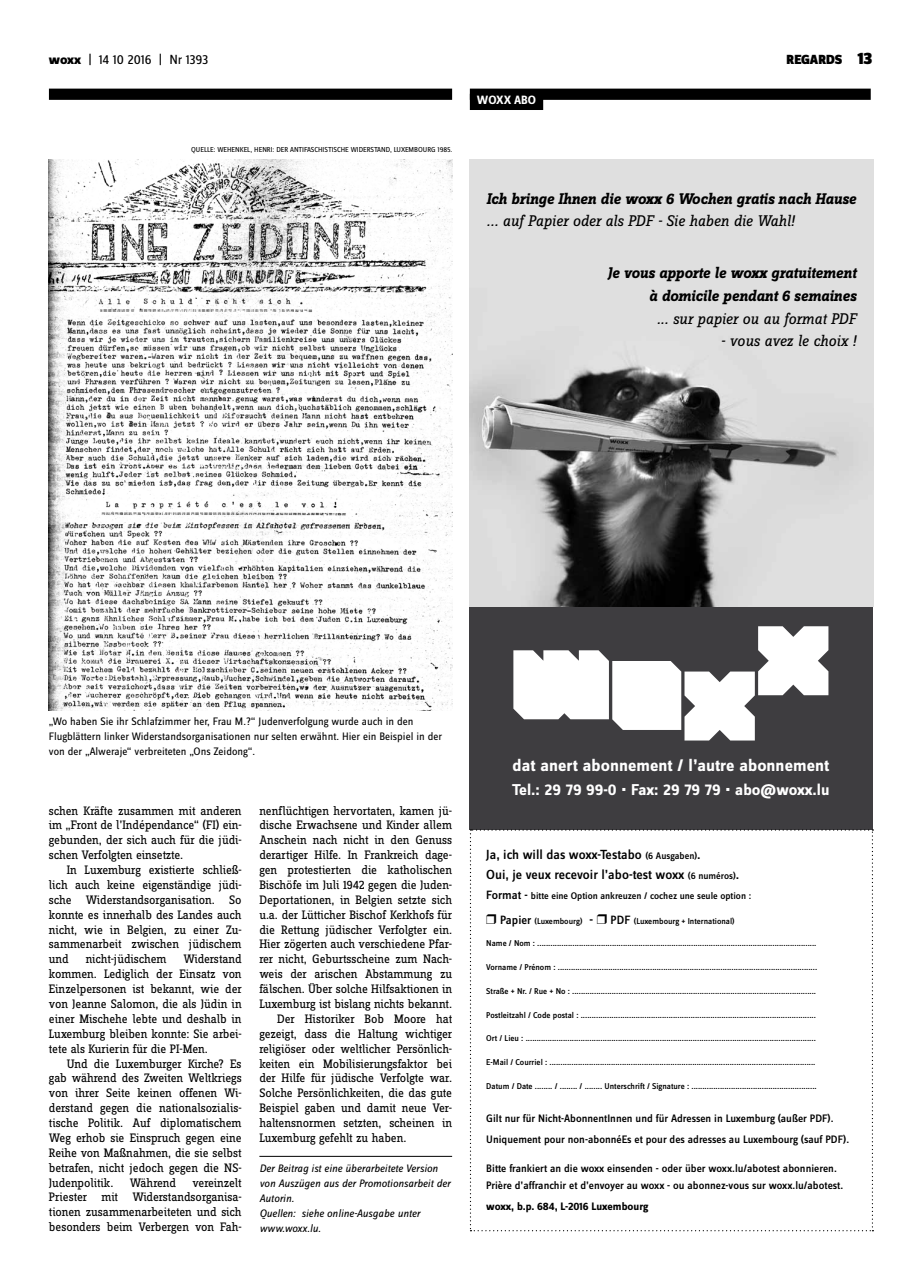
<style>
.page{position:relative;width:922px;height:1276px;background:#fff}
.page>*{position:absolute;margin:0;border:0;box-sizing:border-box;transform-origin:0 0}
.t1{font:700 17.5px "Zine Sans Dis";color:#fff}
.t2{font:700 16.38px "Zine Sans Dis";color:#fff}
.t3{font:italic 700 16.12px/22.5px "Zine Slab Dis";letter-spacing:-.01em;color:#000;text-align:right}
.t4{font:italic 16.12px "Zine Slab Dis";letter-spacing:-.01em;color:#000}
.t5{font:500 13.75px/20px "Zine Sans Dis";color:#000}
.t6{font:13.75px "Zine Sans Dis";letter-spacing:-.01em;color:#000}
.t7{font:900 13.75px "Zine Sans Dis";letter-spacing:-.01em;color:#000}
.t8{font:12.75px/14.9px "Zine Slab Dis";letter-spacing:-.01em;color:#000;text-align:justify}
.t9{font:700 12.5px "Zine Sans Dis";color:#fff}
.t10{font:500 11.25px/21.2px "Zine Sans Dis";color:#000}
.t11{font:11.25px/14.9px "Zine Sans Dis";color:#000}
.t12{font:italic 11.25px/15px "Zine Sans Dis";color:#000}
.t13{font:700 11.25px "Zine Sans Dis";color:#000}
.t14{font:500 10px "Zine Sans Dis";color:#000}
.t15{font:500 8.75px "Zine Sans Dis";color:#000}
.t16{font:7.5px "Zine Sans Dis";letter-spacing:-.01em;color:#000}
.s1{font-weight:800}
.s2{font-size:17.5px}
.s3{font-size:10px}
.s4{font-size:12.5px}
.s5{font-size:13.75px}
</style>
<div class="page">
<hr style="left:259px;top:1156px;width:193px;height:1px;background:#000">
<img style="left:49px;top:159px;width:403px;height:551px">
<div style="left:469px;top:606px;width:403px;height:223px;background:#3e3d40"></div>
<svg style="left:469px;top:829px;width:404px;height:402px"></svg>
<svg style="left:513px;top:626px;width:315px;height:114px"></svg>
<img style="left:469px;top:159px;width:403px;height:447px">
<div style="left:469px;top:89px;width:401px;height:11px;background:#000"></div>
<div style="left:469px;top:94px;width:74px;height:16px;background:#000"></div>
<div style="left:49px;top:89px;width:403px;height:11px;background:#000"></div>
<p class="t6" style="left:49px;top:53px;width:161px"><span class="s1">woxx</span> | 14 10 2016 | Nr 1393</p>
<p class="t7" style="left:786px;top:52px;width:87px">REGARDS <span class="s2">13</span></p>
<p class="t16" style="left:191px;top:146px;width:46px">Quelle: Wehenke</p>
<p class="t16" style="left:247px;top:146px;width:12px">l, Henri</p>
<p class="t16" style="left:272px;top:146px;width:22px">: Der antifa</p>
<p class="t16" style="left:311px;top:146px;width:51px">schistische Wider</p>
<p class="t16" style="left:370px;top:146px;width:9px">stand</p>
<p class="t16" style="left:390px;top:146px;width:64px">, Luxembourg 1985.</p>
<p class="t9" style="left:477px;top:93px;width:61px">WOXX ABO</p>
<p class="t3" style="left:486px;top:187px;width:371px">Ich bringe Ihnen die woxx 6 Wochen gratis nach Hause</p>
<p class="t4" style="left:486px;top:212px;width:309px">... auf Papier oder als PDF - Sie haben die Wahl!</p>
<p class="t3" style="left:607px;top:262px;width:250px">Je vous apporte le woxx gratuitement à domicile pendant 6 semaines</p>
<p class="t4" style="left:656px;top:310px;width:201px">... sur papier ou au format PDF</p>
<p class="t4" style="left:720px;top:332px;width:137px">- vous avez le choix !</p>
<p class="t11" style="left:49px;top:714px;width:394px">„Wo haben Sie ihr Schlafzimmer her, Frau M .?“ Judenverfolgung wurde auch in den<br>Flugblättern linker Widerstandsorganisationen nur selten erwähnt. H ier ein Beispiel in der von der „Alweraje“ verbreiteten „Ons Zeidong“.</p>
<p class="t8" style="left:49px;top:803px;width:194px">schen Kräfte zusammen mit anderen im „Front de l’Indépendance“ (FI) ein&shy;gebunden, der sich auch für die jüdi&shy;schen Verfolgten einsetzte.</p>
<p class="t8" style="left:49px;top:863px;width:194px;text-indent:18px">In Luxemburg existierte schließ&shy;lich auch keine eigenständige jüdi&shy;sche Widerstandsorganisation. So konnte es innerhalb des Landes auch nicht, wie in Belgien, zu einer Zu&shy;sammenarbeit zwischen jüdischem und</p>
<p class="t8" style="left:49px;top:952px;width:194px;text-indent:134px">Widerstand kommen. Lediglich der Einsatz von Einzelpersonen ist bekannt, wie der von Jeanne Salomon, die als Jüdin in einer Mischehe lebte und deshalb in Luxemburg bleiben konnte: Sie arbei&shy;tete als Kurierin für die PI-Men.</p>
<p class="t8" style="left:49px;top:1056px;width:194px;text-indent:18px">Und die Luxemburger Kirche? Es gab während des Zweiten Weltkriegs von ihrer Seite keinen offenen Wi&shy;derstand gegen die nationalsozialis&shy;tische Politik. Auf diplomatischem Weg erhob sie Einspruch gegen eine Reihe von Maßnahmen, die sie selbst betrafen, nicht jedoch gegen die NS-Judenpolitik.</p>
<p class="t8" style="left:86px;top:952px;width:82px">nicht-jüdischem</p>
<p class="t8" style="left:49px;top:1175px;width:194px;text-indent:143px">vereinzelt Priester mit Widerstandsorganisa&shy;tionen zusammenarbeiteten und sich besonders beim Verbergen von Fah-</p>
<p class="t8" style="left:130px;top:1175px;width:48px">Während</p>
<p class="t8" style="left:259px;top:803px;width:194px">nenflüchtigen hervortaten, kamen jü-</p>
<p class="t8" style="left:259px;top:818px;width:194px">dische Erwachsene und Kinder allem</p>
<p class="t8" style="left:259px;top:833px;width:194px">Anschein nach nicht in den Genuss</p>
<p class="t8" style="left:259px;top:848px;width:194px">derartiger Hilfe. In Frankreich dage-</p>
<p class="t8" style="left:259px;top:863px;width:194px">gen protestierten die katholischen</p>
<p class="t8" style="left:259px;top:878px;width:194px">Bischöfe im Juli 1942 gegen die Juden-</p>
<p class="t8" style="left:259px;top:892px;width:194px">Deportationen, in Belgien setzte sich</p>
<p class="t8" style="left:259px;top:907px;width:194px">u.a. der Lütticher Bischof Kerkhofs für</p>
<p class="t8" style="left:259px;top:922px;width:194px">die Rettung jüdischer Verfolgter ein.</p>
<p class="t8" style="left:259px;top:937px;width:194px">Hier zögerten auch verschiedene Pfar-</p>
<p class="t8" style="left:259px;top:952px;width:194px">rer nicht, Geburtsscheine zum Nach-</p>
<p class="t8" style="left:259px;top:967px;width:194px">weis der arischen Abstammung zu</p>
<p class="t8" style="left:259px;top:982px;width:194px">fälschen. Über solche Hilfsaktionen in</p>
<p class="t8" style="left:259px;top:997px;width:194px">Luxemburg ist bislang nichts bekannt.</p>
<p class="t8" style="left:277px;top:1011px;width:176px">Der Historiker Bob Moore hat</p>
<p class="t8" style="left:259px;top:1026px;width:194px">gezeigt, dass die Haltung wichtiger</p>
<p class="t8" style="left:259px;top:1041px;width:194px">religiöser oder weltlicher Persönlich-</p>
<p class="t8" style="left:259px;top:1056px;width:194px">keiten ein Mobilisierungsfaktor bei</p>
<p class="t8" style="left:259px;top:1071px;width:194px">der Hilfe für jüdische Verfolgte war.</p>
<p class="t8" style="left:259px;top:1086px;width:194px">Solche Persönlichkeiten, die das gute</p>
<p class="t8" style="left:259px;top:1101px;width:194px">Beispiel gaben und damit neue Ver-</p>
<p class="t8" style="left:259px;top:1116px;width:194px">haltensnormen setzten, scheinen in</p>
<p class="t8" style="left:259px;top:1131px;width:149px">Luxemburg gefehlt zu haben.</p>
<p class="t12" style="left:259px;top:1160px;width:193px">Der Beitrag ist eine überarbeitete Version von Auszügen aus der Promotionsarbeit der<br>Autorin.<br>Quellen: siehe online-Ausgabe unter www.woxx.lu.</p>
<h1 class="t1" style="left:512px;top:756px;width:318px">dat anert abonnement / l’autre abonnement</h1>
<p class="t2" style="left:512px;top:781px;width:319px">Tel.: 29 79 99-0 • Fax: 29 79 79 • abo@woxx.lu</p>
<p class="t5" style="left:486px;top:845px;width:254px">Ja, ich will das woxx-Testabo <span class="s3">(6 Ausgaben)</span>.<br>Oui, je veux recevoir l’abo-test woxx <span class="s3">(6 numéros)</span>.</p>
<p class="t14" style="left:486px;top:890px;width:266px"><span class="s4">Format -</span> bitte eine Option ankreuzen / cochez une seule option :</p>
<p class="t15" style="left:486px;top:916px;width:250px">❒ <span class="s4">Papier</span> (Luxembourg) <span class="s5">-</span> ❒ <span class="s4">PDF</span> (Luxembourg + International)</p>
<p class="t15" style="left:486px;top:939px;width:331px">Name / Nom : ...............................................................................................................................</p>
<p class="t15" style="left:486px;top:963px;width:332px">Vorname / Prénom : ......................................................................................................................</p>
<p class="t15" style="left:486px;top:986px;width:331px">Straße + Nr. / Rue + No : ...............................................................................................................</p>
<p class="t15" style="left:486px;top:1010px;width:331px">Postleitzahl / Code postal : ...........................................................................................................</p>
<p class="t15" style="left:486px;top:1034px;width:331px">Ort / Lieu : ....................................................................................................................................</p>
<p class="t15" style="left:486px;top:1058px;width:330px">E-Mail / Courriel : .........................................................................................................................</p>
<p class="t15" style="left:486px;top:1081px;width:332px">Datum / Date ........ / ........ / ........ Unterschrift / Signature : .........................................................</p>
<p class="t10" style="left:486px;top:1107px;width:364px">Gilt nur für Nicht-AbonnentInnen und für Adressen in Luxemburg (außer PDF).<br>Uniquement pour non-abonnéEs et pour des adresses au Luxembourg (sauf PDF).</p>
<p class="t10" style="left:486px;top:1161px;width:358px;line-height:16.2px">Bitte frankiert an die woxx einsenden - oder über woxx.lu/abotest abonnieren.<br>Prière d’affranchir et d’envoyer au woxx - ou abonnez-vous sur woxx.lu/abotest.</p>
<p class="t13" style="left:486px;top:1200px;width:164px">woxx, b.p. 684, L-2016 Luxembourg</p>
</div>
